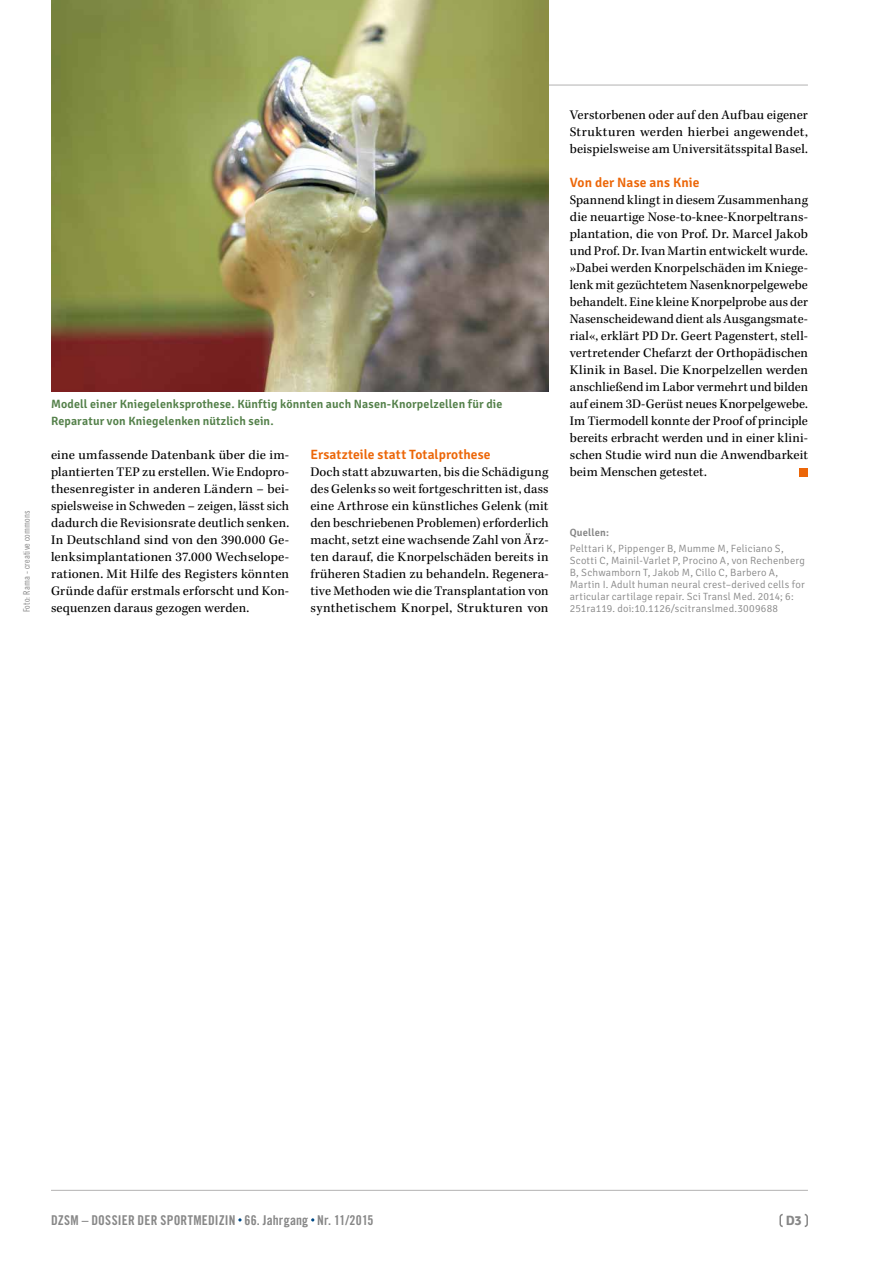
<style>
.page{position:relative;width:893px;height:1263px;background:#fff}
.page>*{position:absolute;margin:0;border:0;box-sizing:border-box;transform-origin:0 0}
.t1{font:13.5px/17px "Kepler Std";letter-spacing:.01em;color:#000;text-align:justify}
.t2{font:13.5px "Trade Gothic LT Std Bd Cn 20";letter-spacing:.015em;color:#878787}
.t3{font:600 13.5px "Signika";letter-spacing:.01em;color:#ec6608}
.t4{font:700 13.5px "Signika";color:#878787}
.t5{font:600 12px/17px "Signika";letter-spacing:.01em;color:#538049}
.t6{font:300 10.5px/12px "Signika";letter-spacing:.015em;color:#878787}
.t7{font:600 10.5px "Signika";letter-spacing:.015em;color:#878787}
.t8{font:9px "Trade Gothic LT Std Cn 18";letter-spacing:.015em;color:#878787}
</style>
<div class="page">
<hr style="left:51px;top:85px;width:757px;height:1px;background:#b3b2b2">
<div style="left:799px;top:468px;width:9px;height:8px;background:#ec6608"></div>
<img style="left:51px;top:0;width:498px;height:391px">
<hr style="left:51px;top:1190px;width:757px;height:1px;background:#b3b2b2">
<svg style="left:779px;top:1213px;width:4px;height:14px"></svg>
<svg style="left:804px;top:1213px;width:4px;height:14px"></svg>
<p class="t8" style="left:21px;top:612px;width:103px;rotate:-90deg">Foto: Rama - creative commons</p>
<p class="t5" style="left:51px;top:396px;width:453px">Modell einer Kniegelenksprothese. Künftig könnten auch Nasen-Knorpelzellen für die<br>Reparatur von Kniegelenken nützlich sein.</p>
<p class="t1" style="left:51px;top:447px;width:240px">eine umfassende Datenbank über die im&shy;plantierten TEP zu erstellen. Wie Endopro&shy;thesenregister in anderen Ländern – bei&shy;spielsweise in Schweden – zeigen, lässt sich dadurch die Revisionsrate deutlich senken.<br>In Deutschland sind von den 390.000 Ge&shy;lenksimplantationen 37.000 Wechselope&shy;rationen. Mit Hilfe des Registers könnten Gründe dafür erstmals erforscht und Kon&shy;sequenzen daraus gezogen werden.</p>
<p class="t3" style="left:310px;top:447px;width:182px">Ersatzteile statt Totalprothese</p>
<p class="t1" style="left:310px;top:464px;width:240px">Doch statt abzuwarten, bis die Schädigung des Gelenks so weit fortgeschritten ist, dass eine Arthrose ein künstliches Gelenk (mit den beschriebenen Problemen) erforderlich macht, setzt eine wachsende Zahl von Ärz&shy;ten darauf, die Knorpelschäden bereits in früheren Stadien zu behandeln. Regenera&shy;tive Methoden wie die Transplantation von synthetischem Knorpel, Strukturen von</p>
<p class="t1" style="left:570px;top:107px;width:240px">Verstorbenen oder auf den Aufbau eigener Strukturen werden hierbei angewendet, beispielsweise am Universitätsspital Basel.</p>
<p class="t3" style="left:570px;top:175px;width:131px">Von der Nase ans Knie</p>
<p class="t1" style="left:570px;top:192px;width:240px">Spannend klingt in diesem Zusammenhang die neuartige Nose-to-knee-Knorpeltrans&shy;plantation, die von Prof. Dr. Marcel Jakob und Prof. Dr. Ivan Martin entwickelt wurde. »Dabei werden Knorpelschäden im Kniege&shy;lenk mit gezüchtetem Nasenknorpelgewebe behandelt. Eine kleine Knorpelprobe aus der Nasenscheidewand dient als Ausgangsmate&shy;rial«, erklärt PD Dr. Geert Pagenstert, stell&shy;vertretender Chefarzt der Orthopädischen Klinik in Basel. Die Knorpelzellen werden anschließend im Labor vermehrt und bilden auf einem 3D-Gerüst neues Knorpelgewebe.<br>Im Tiermodell konnte der Proof of principle bereits erbracht werden und in einer klini&shy;schen Studie wird nun die Anwendbarkeit beim Menschen getestet.</p>
<p class="t7" style="left:570px;top:526px;width:41px">Quellen:</p>
<p class="t6" style="left:570px;top:543px;width:237px">Pelttari K, Pippenger B, Mumme M, Feliciano S, Scotti C, Mainil-Varlet P, Procino A, von Rechenberg B, Schwamborn T, Jakob M, Cillo C, Barbero A, Martin I. Adult human neural crest–derived cells for articular cartilage repair. Sci Transl Med. 2014; 6:</p>
<p class="t6" style="left:570px;top:603px;width:210px">251ra119. doi:10.1126/scitranslmed.3009688</p>
<p class="t2" style="left:51px;top:1212px;width:324px">DZSM – DOSSIER DER SPORTMEDIZIN 66. Jahrgang Nr. 11/2015</p>
<p class="t4" style="left:786px;top:1212px;width:18px">D3</p>
</div>
